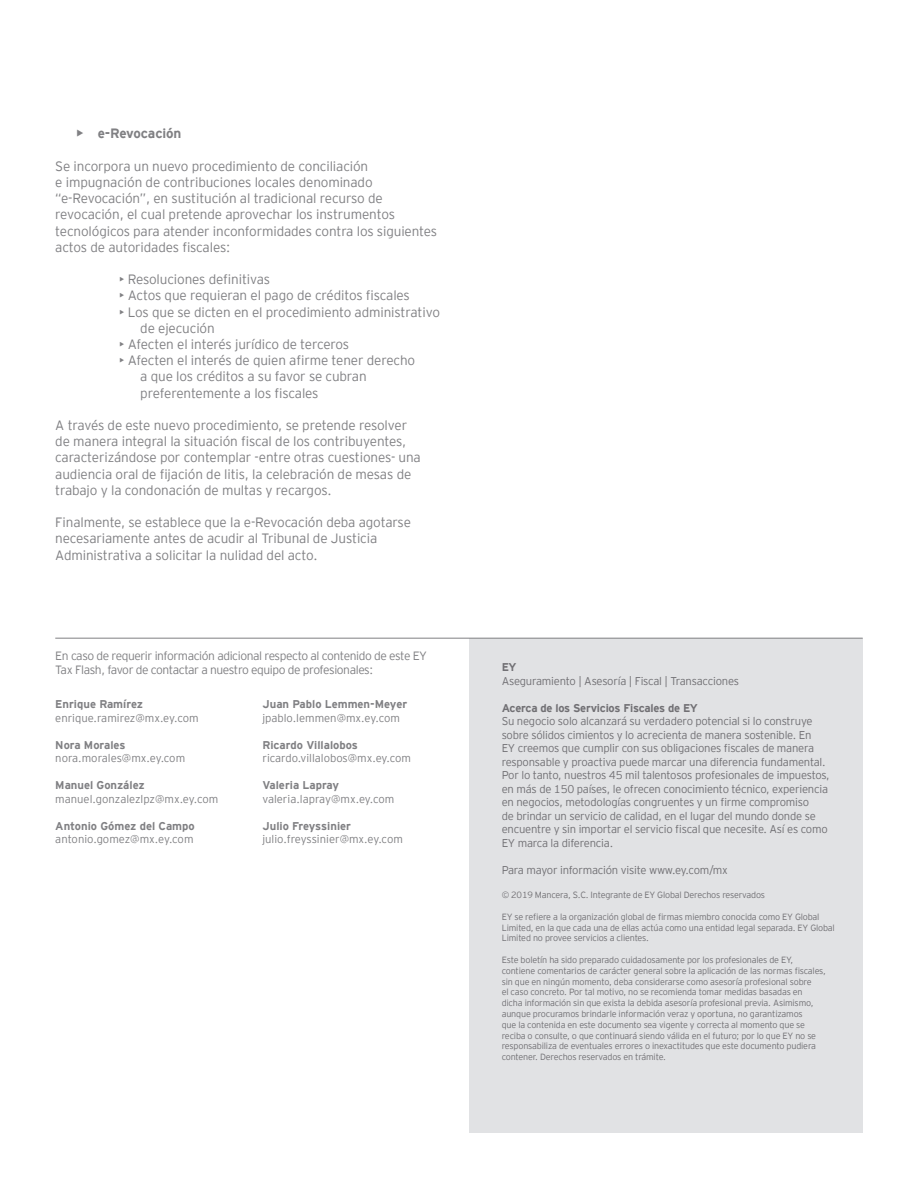
<style>
.page{position:relative;width:918px;height:1188px;background:#fff}
.page>*{position:absolute;margin:0;border:0;box-sizing:border-box;transform-origin:0 0}
.t1{font:300 13.5px/16.2px "EY Interstate";letter-spacing:-.01em;color:#808083}
.t2{font:700 13.5px "EY Interstate";letter-spacing:-.01em;color:#808083}
.t3{font:300 12px/14.4px "EY Interstate";letter-spacing:-.035em;color:#808083}
.t4{font:300 11.25px/13.5px "EY Interstate";letter-spacing:-.02em;color:#717074}
.t5{font:300 11.25px "EY Interstate";color:#808083}
.t6{font:700 11.25px "EY Interstate";color:#808083}
.t7{font:700 11.25px "EY Interstate";letter-spacing:-.02em;color:#717074}
.t8{font:300 9px/10.8px "EY Interstate";letter-spacing:-.02em;color:#717074}
</style>
<div class="page">
<div style="left:470px;top:638px;width:393px;height:495px;background:#e1e2e4"></div>
<hr style="left:55px;top:638px;width:808px;height:1px;background:#808083">
<p class="t2" style="left:77px;top:126px;width:106px">• e-Revocación</p>
<p class="t1" style="left:55px;top:158px;width:383px">Se incorpora un nuevo procedimiento de conciliación<br>e impugnación de contribuciones locales denominado “e-Revocación”, en sustitución al tradicional recurso de revocación, el cual pretende aprovechar los instrumentos tecnológicos para atender inconformidades contra los siguientes actos de autoridades fiscales:</p>
<p class="t1" style="left:119px;top:271px;width:153px">• Resoluciones definitivas</p>
<p class="t1" style="left:119px;top:287px;width:292px">• Actos que requieran el pago de créditos fiscales</p>
<p class="t1" style="left:140px;top:304px;width:301px;text-indent:-21px">• Los que se dicten en el procedimiento administrativo de ejecución</p>
<p class="t1" style="left:119px;top:336px;width:232px">• Afecten el interés jurídico de terceros</p>
<p class="t1" style="left:140px;top:352px;width:276px;text-indent:-21px">• Afecten el interés de quien afirme tener derecho a que los créditos a su favor se cubran preferentemente a los fiscales</p>
<p class="t1" style="left:55px;top:417px;width:367px">A través de este nuevo procedimiento, se pretende resolver de manera integral la situación fiscal de los contribuyentes, caracterizándose por contemplar -entre otras cuestiones- una audiencia oral de fijación de litis, la celebración de mesas de trabajo y la condonación de multas y recargos.</p>
<p class="t1" style="left:55px;top:514px;width:357px">Finalmente, se establece que la e-Revocación deba agotarse necesariamente antes de acudir al Tribunal de Justicia<br>Administrativa a solicitar la nulidad del acto.</p>
<p class="t3" style="left:55px;top:649px;width:373px">En caso de requerir información adicional respecto al contenido de este EY<br>Tax Flash, favor de contactar a nuestro equipo de profesionales:</p>
<p class="t6" style="left:55px;top:698px;width:89px">Enrique Ramírez</p>
<p class="t5" style="left:55px;top:711px;width:145px">enrique.ramirez@mx.ey.com</p>
<p class="t6" style="left:55px;top:738px;width:72px">Nora Morales</p>
<p class="t5" style="left:55px;top:752px;width:131px">nora.morales@mx.ey.com</p>
<p class="t6" style="left:55px;top:779px;width:91px">Manuel González</p>
<p class="t5" style="left:55px;top:792px;width:165px">manuel.gonzalezlpz@mx.ey.com</p>
<p class="t6" style="left:55px;top:819px;width:141px">Antonio Gómez del Campo</p>
<p class="t5" style="left:55px;top:833px;width:140px">antonio.gomez@mx.ey.com</p>
<p class="t6" style="left:262px;top:698px;width:146px">Juan Pablo Lemmen-Meyer</p>
<p class="t5" style="left:262px;top:711px;width:139px">jpablo.lemmen@mx.ey.com</p>
<p class="t6" style="left:262px;top:738px;width:97px">Ricardo Villalobos</p>
<p class="t5" style="left:262px;top:752px;width:150px">ricardo.villalobos@mx.ey.com</p>
<p class="t6" style="left:262px;top:779px;width:78px">Valeria Lapray</p>
<p class="t5" style="left:262px;top:792px;width:133px">valeria.lapray@mx.ey.com</p>
<p class="t6" style="left:262px;top:819px;width:90px">Julio Freyssinier</p>
<p class="t5" style="left:262px;top:833px;width:142px">julio.freyssinier@mx.ey.com</p>
<p class="t7" style="left:502px;top:661px;width:16px">EY</p>
<p class="t4" style="left:502px;top:674px;width:239px">Aseguramiento | Asesoría | Fiscal | Transacciones</p>
<p class="t7" style="left:502px;top:702px;width:198px">Acerca de los Servicios Fiscales de EY</p>
<p class="t4" style="left:502px;top:715px;width:330px">Su negocio solo alcanzará su verdadero potencial si lo construye sobre sólidos cimientos y lo acrecienta de manera sostenible. En<br>EY creemos que cumplir con sus obligaciones fiscales de manera responsable y proactiva puede marcar una diferencia fundamental.<br>Por lo tanto, nuestros 45 mil talentosos profesionales de impuestos, en más de 150 países, le ofrecen conocimiento técnico, experiencia en negocios, metodologías congruentes y un firme compromiso<br>de brindar un servicio de calidad, en el lugar del mundo donde se encuentre y sin importar el servicio fiscal que necesite. Así es como EY marca la diferencia.</p>
<p class="t4" style="left:502px;top:863px;width:228px">Para mayor información visite www.ey.com/mx</p>
<p class="t8" style="left:502px;top:890px;width:265px">© 2019 Mancera, S.C. Integrante de EY Global Derechos reservados</p>
<p class="t8" style="left:502px;top:911px;width:335px">EY se refiere a la organización global de firmas miembro conocida como EY Global<br>Limited, en la que cada una de ellas actúa como una entidad legal separada. EY Global<br>Limited no provee servicios a clientes.</p>
<p class="t8" style="left:502px;top:954px;width:326px">Este boletín ha sido preparado cuidadosamente por los profesionales de EY, contiene comentarios de carácter general sobre la aplicación de las normas fiscales, sin que en ningún momento, deba considerarse como asesoría profesional sobre<br>el caso concreto. Por tal motivo, no se recomienda tomar medidas basadas en dicha información sin que exista la debida asesoría profesional previa. Asimismo, aunque procuramos brindarle información veraz y oportuna, no garantizamos<br>que la contenida en este documento sea vigente y correcta al momento que se reciba o consulte, o que continuará siendo válida en el futuro; por lo que EY no se responsabiliza de eventuales errores o inexactitudes que este documento pudiera contener. Derechos reservados en trámite.</p>
</div>
